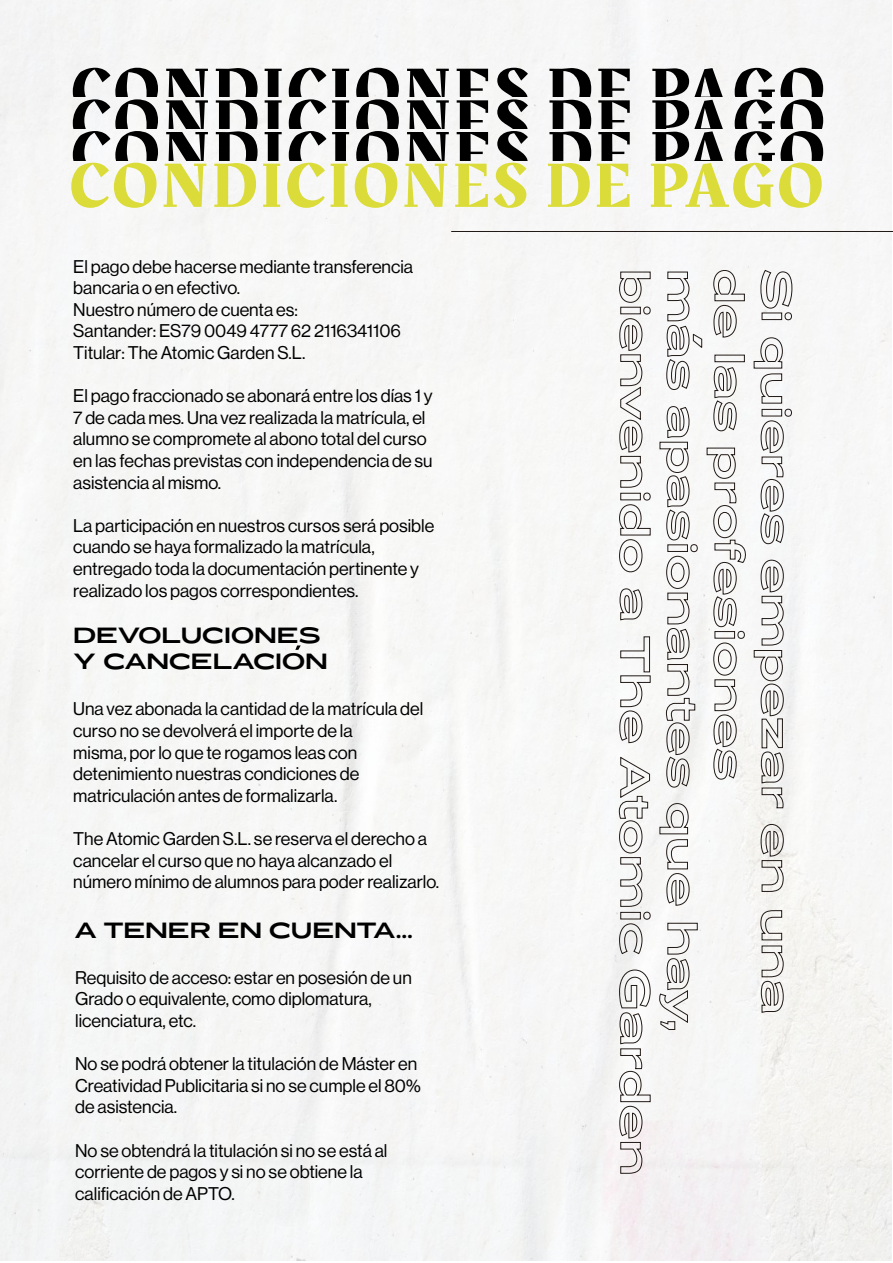
<style>
.page{position:relative;width:893px;height:1263px;background:#fff}
.page>*{position:absolute;margin:0;border:0;box-sizing:border-box;transform-origin:0 0}
.t1{font:64.5px/63.3px "Rakkas";letter-spacing:.05em;color:#000}
.t2{font:64.5px "Rakkas";letter-spacing:.05em;color:#dbdc39}
.t3{font:700 21px/25.2px "Messapia";letter-spacing:-.01em;color:#000}
.t4{font:18px/21.6px "Neue Haas Display";color:#000}
</style>
<div class="page">
<svg style="left:760px;top:269px;width:33px;height:51px"></svg>
<svg style="left:753px;top:337px;width:39px;height:207px"></svg>
<svg style="left:753px;top:559px;width:34px;height:249px"></svg>
<svg style="left:760px;top:824px;width:24px;height:68px"></svg>
<svg style="left:760px;top:910px;width:24px;height:103px"></svg>
<svg style="left:713px;top:270px;width:32px;height:68px"></svg>
<div style="left:715px;top:355px;width:30px;height:7px;border:1px solid #211915"></div>
<svg style="left:713px;top:366px;width:24px;height:66px"></svg>
<svg style="left:706px;top:447px;width:41px;height:333px"></svg>
<svg style="left:666px;top:271px;width:36px;height:119px"></svg>
<svg style="left:659px;top:406px;width:39px;height:382px"></svg>
<svg style="left:659px;top:803px;width:31px;height:103px"></svg>
<svg style="left:658px;top:922px;width:40px;height:108px"></svg>
<svg style="left:619px;top:271px;width:32px;height:301px"></svg>
<svg style="left:619px;top:588px;width:24px;height:32px"></svg>
<svg style="left:619px;top:636px;width:32px;height:107px"></svg>
<svg style="left:619px;top:756px;width:32px;height:198px"></svg>
<svg style="left:619px;top:969px;width:32px;height:205px"></svg>
<hr style="left:451px;top:231px;width:442px;height:1px;background:#211915">
<svg style="left:295px;top:645px;width:6px;height:5px"></svg>
<h1 class="t1" style="left:71px;top:61px;width:755px">CONDICIONES DE PAGO<br>CONDICIONES DE PAGO</h1>
<h1 class="t2" style="left:70px;top:139px;width:755px">CONDICIONES DE PAGO</h1>
<p class="t4" style="left:73px;top:255px;width:341px">El pago debe hacerse mediante transferencia bancaria o en efectivo.<br>Nuestro número de cuenta es:<br>Santander: ES79 0049 4777 62 2116341106<br>Titular: The Atomic Garden S.L.</p>
<p class="t4" style="left:73px;top:385px;width:361px">El pago fraccionado se abonará entre los días 1 y 7 de cada mes. Una vez realizada la matrícula, el alumno se compromete al abono total del curso en las fechas previstas con independencia de su asistencia al mismo.</p>
<p class="t4" style="left:73px;top:515px;width:363px">La participación en nuestros cursos será posible cuando se haya formalizado la matrícula, entregado toda la documentación pertinente y realizado los pagos correspondientes.</p>
<p class="t3" style="left:73px;top:622px;width:256px">DEVOLUCIONES<br>Y CANCELACION</p>
<p class="t4" style="left:73px;top:698px;width:352px">Una vez abonada la cantidad de la matrícula del curso no se devolverá el importe de la<br>misma, por lo que te rogamos leas con detenimiento nuestras condiciones de matriculación antes de formalizarla.</p>
<p class="t4" style="left:73px;top:828px;width:367px">The Atomic Garden S.L. se reserva el derecho a cancelar el curso que no haya alcanzado el número mínimo de alumnos para poder realizarlo.</p>
<p class="t3" style="left:75px;top:917px;width:339px">A TENER EN CUENTA...</p>
<p class="t4" style="left:75px;top:967px;width:338px">Requisito de acceso: estar en posesión de un<br>Grado o equivalente, como diplomatura, licenciatura, etc.</p>
<p class="t4" style="left:75px;top:1053px;width:347px">No se podrá obtener la titulación de Máster en<br>Creatividad Publicitaria si no se cumple el 80% de asistencia.</p>
<p class="t4" style="left:75px;top:1139px;width:314px">No se obtendrá la titulación si no se está al corriente de pagos y si no se obtiene la calificación de APTO.</p>
</div>
